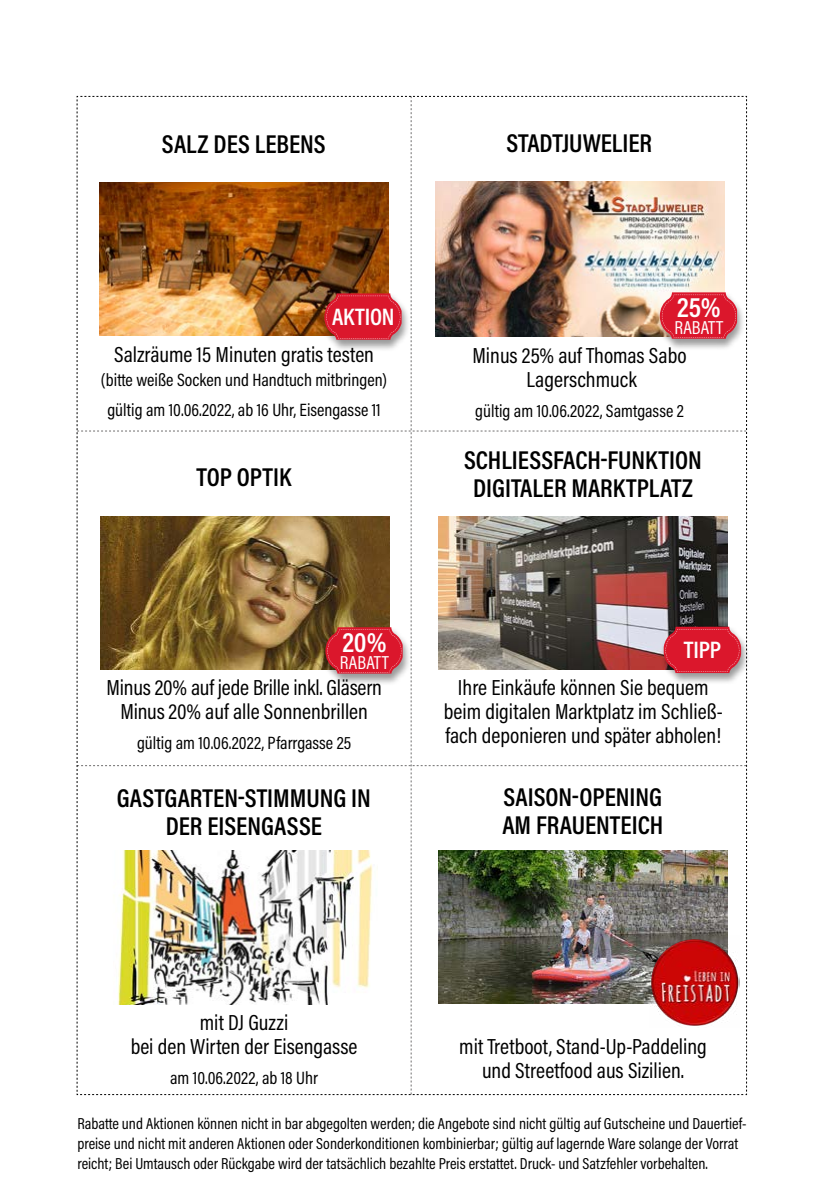
<style>
.page{position:relative;width:834px;height:1191px;background:#fff}
.page>*{position:absolute;margin:0;border:0;box-sizing:border-box;transform-origin:0 0}
.t1{font:600 28.4px "Acumin Pro Cond";color:#fff}
.t2{font:600 26px/28px "Acumin Pro Cond";color:#000;text-align:center}
.t3{font:600 24px "Acumin Pro Cond";letter-spacing:-.01em;color:#fff}
.t4{font:22px/24px "Acumin Pro Cond";color:#000;text-align:center}
.t5{font:19px "Acumin Pro Cond";letter-spacing:.005em;color:#fff}
.t6{font:18px "Acumin Pro Cond";color:#000}
.bildunterschrift{font:16px/20px "Acumin Pro Cond";color:#000}
</style>
<div class="page">
<div style="left:659px;top:626px;width:90px;height:59px;background:#000;opacity:.4"></div>
<img style="left:77px;top:96px;width:670px;height:999px">
<img style="left:649px;top:935px;width:90px;height:92px">
<p class="t2" style="left:162px;top:129px;width:165px">SALZ DES LEBENS</p>
<p class="t2" style="left:506px;top:128px;width:147px">STADTJUWELIER</p>
<p class="t3" style="left:332px;top:301px;width:64px">AKTION</p>
<p class="t4" style="left:114px;top:342px;width:261px">Salzräume 15 Minuten gratis testen</p>
<p class="t6" style="left:101px;top:368px;width:287px">(bitte weiße Socken und Handtuch mitbringen)</p>
<p class="t6" style="left:107px;top:398px;width:275px">gültig am 10.06.2022, ab 16 Uhr, Eisengasse 11</p>
<p class="t2" style="left:196px;top:462px;width:96px">TOP OPTIK</p>
<p class="t1" style="left:677px;top:288px;width:45px">25%</p>
<p class="t5" style="left:674px;top:315px;width:50px">RABATT</p>
<p class="t4" style="left:472px;top:342px;width:216px">Minus 25% auf Thomas Sabo<br>Lagerschmuck</p>
<p class="t6" style="left:475px;top:399px;width:210px">gültig am 10.06.2022, Samtgasse 2</p>
<p class="t2" style="left:464px;top:445px;width:239px">SCHLIESSFACH-FUNKTION<br>DIGITALER MARKTPLATZ</p>
<p class="t1" style="left:342px;top:623px;width:46px">20%</p>
<p class="t5" style="left:340px;top:650px;width:50px">RABATT</p>
<p class="t4" style="left:106px;top:675px;width:277px">Minus 20% auf jede Brille inkl. Gläsern<br>Minus 20% auf alle Sonnenbrillen</p>
<p class="t6" style="left:137px;top:731px;width:216px">gültig am 10.06.2022, Pfarrgasse 25</p>
<p class="t2" style="left:117px;top:783px;width:256px">GASTGARTEN-STIMMUNG IN<br>DER EISENGASSE</p>
<p class="t3" style="left:683px;top:634px;width:39px">TIPP</p>
<p class="t4" style="left:444px;top:675px;width:280px">Ihre Einkäufe können Sie bequem beim digitalen Marktplatz im Schließ&shy;fach deponieren und später abholen!</p>
<p class="t2" style="left:502px;top:783px;width:162px;text-align:left">SAISON-OPENING<br>AM FRAUENTEICH</p>
<p class="t4" style="left:131px;top:1010px;width:228px">mit DJ Guzzi<br>bei den Wirten der Eisengasse</p>
<p class="t6" style="left:170px;top:1066px;width:149px">am 10.06.2022, ab 18 Uhr</p>
<p class="t4" style="left:459px;top:1033px;width:249px">mit Tretboot, Stand-Up-Paddeling und Streetfood aus Sizilien.</p>
<p class="bildunterschrift" style="left:77px;top:1113px;width:670px">Rabatte und Aktionen können nicht in bar abgegolten werden; die Angebote sind nicht gültig auf Gutscheine und Dauertief&shy;preise und nicht mit anderen Aktionen oder Sonderkonditionen kombinierbar; gültig auf lagernde Ware solange der Vorrat reicht; Bei Umtausch oder Rückgabe wird der tatsächlich bezahlte Preis erstattet. Druck- und Satzfehler vorbehalten.</p>
</div>
